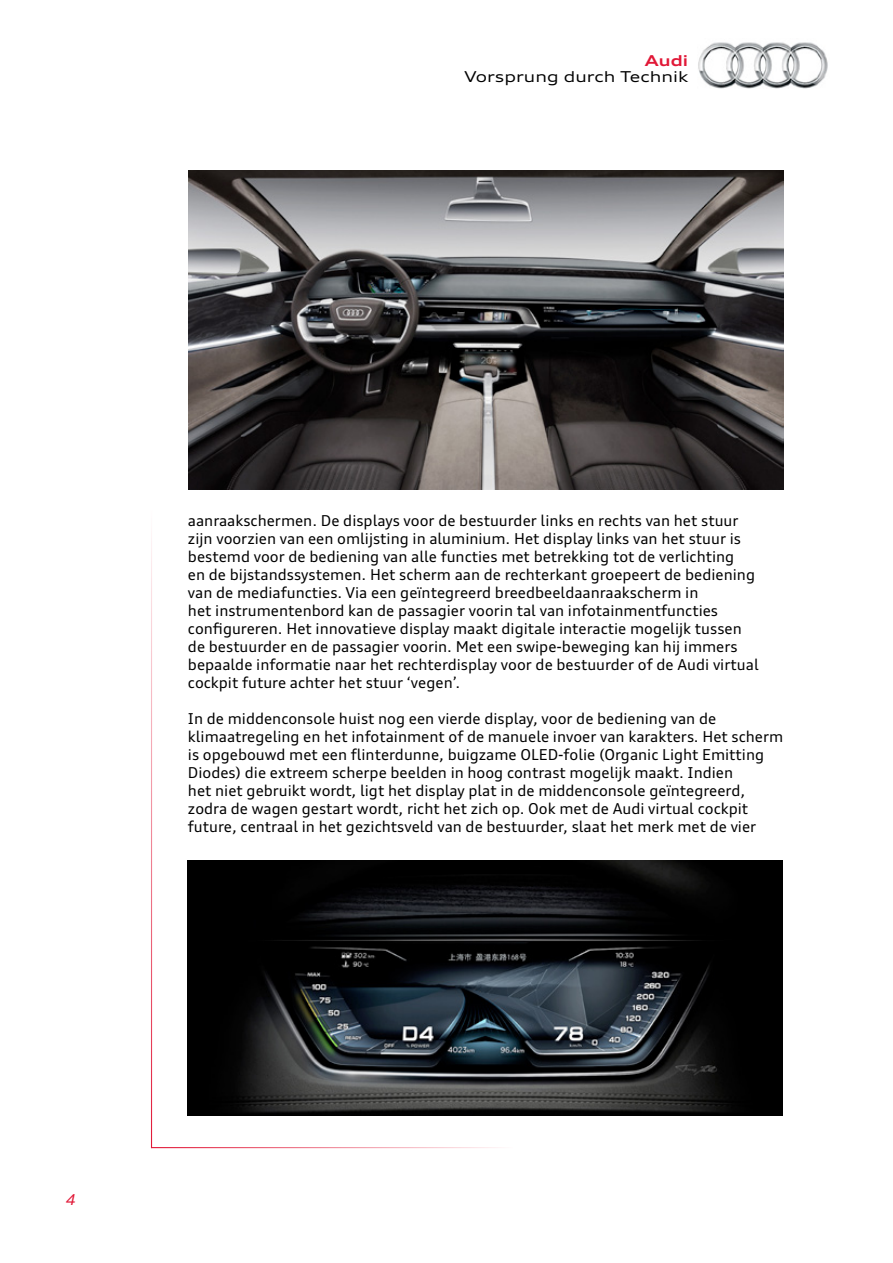
<style>
.page{position:relative;width:893px;height:1263px;background:#fff}
.page>*{position:absolute;margin:0;border:0;box-sizing:border-box;transform-origin:0 0}
.t1{font:15px/18px "Audi Type";color:#000}
.t2{font:expanded 15px "Audi Type";color:#000}
.t3{font:700 expanded 15px "Audi Type";color:#e11837}
.t4{font:italic 15px "Audi Type";color:#e11837}
</style>
<div class="page">
<img style="left:698px;top:42px;width:130px;height:47px">
<img style="left:188px;top:170px;width:595px;height:319px">
<img style="left:188px;top:861px;width:595px;height:255px">
<p class="t3" style="left:645px;top:50px;width:45px">Audi</p>
<p class="t2" style="left:465px;top:67px;width:225px">Vorsprung durch Technik</p>
<p class="t1" style="left:188px;top:511px;width:572px">aanraakschermen. De displays voor de bestuurder links en rechts van het stuur zijn voorzien van een omlijsting in aluminium. Het display links van het stuur is bestemd voor de bediening van alle functies met betrekking tot de verlichting<br>en de bijstandssystemen. Het scherm aan de rechterkant groepeert de bediening van de mediafuncties. Via een geïntegreerd breedbeeldaanraakscherm in<br>het instrumentenbord kan de passagier voorin tal van infotainmentfuncties configureren. Het innovatieve display maakt digitale interactie mogelijk tussen de bestuurder en de passagier voorin. Met een swipe-beweging kan hij immers bepaalde informatie naar het rechterdisplay voor de bestuurder of de Audi virtual cockpit future achter het stuur ‘vegen’.</p>
<p class="t1" style="left:188px;top:709px;width:597px">In de middenconsole huist nog een vierde display, voor de bediening van de klimaatregeling en het infotainment of de manuele invoer van karakters. Het scherm is opgebouwd met een flinterdunne, buigzame OLED-folie (Organic Light Emitting Diodes) die extreem scherpe beelden in hoog contrast mogelijk maakt. Indien<br>het niet gebruikt wordt, ligt het display plat in de middenconsole geïntegreerd, zodra de wagen gestart wordt, richt het zich op. Ook met de Audi virtual cockpit future, centraal in het gezichtsveld van de bestuurder, slaat het merk met de vier</p>
<p class="t4" style="left:66px;top:1190px;width:11px">4</p>
</div>
